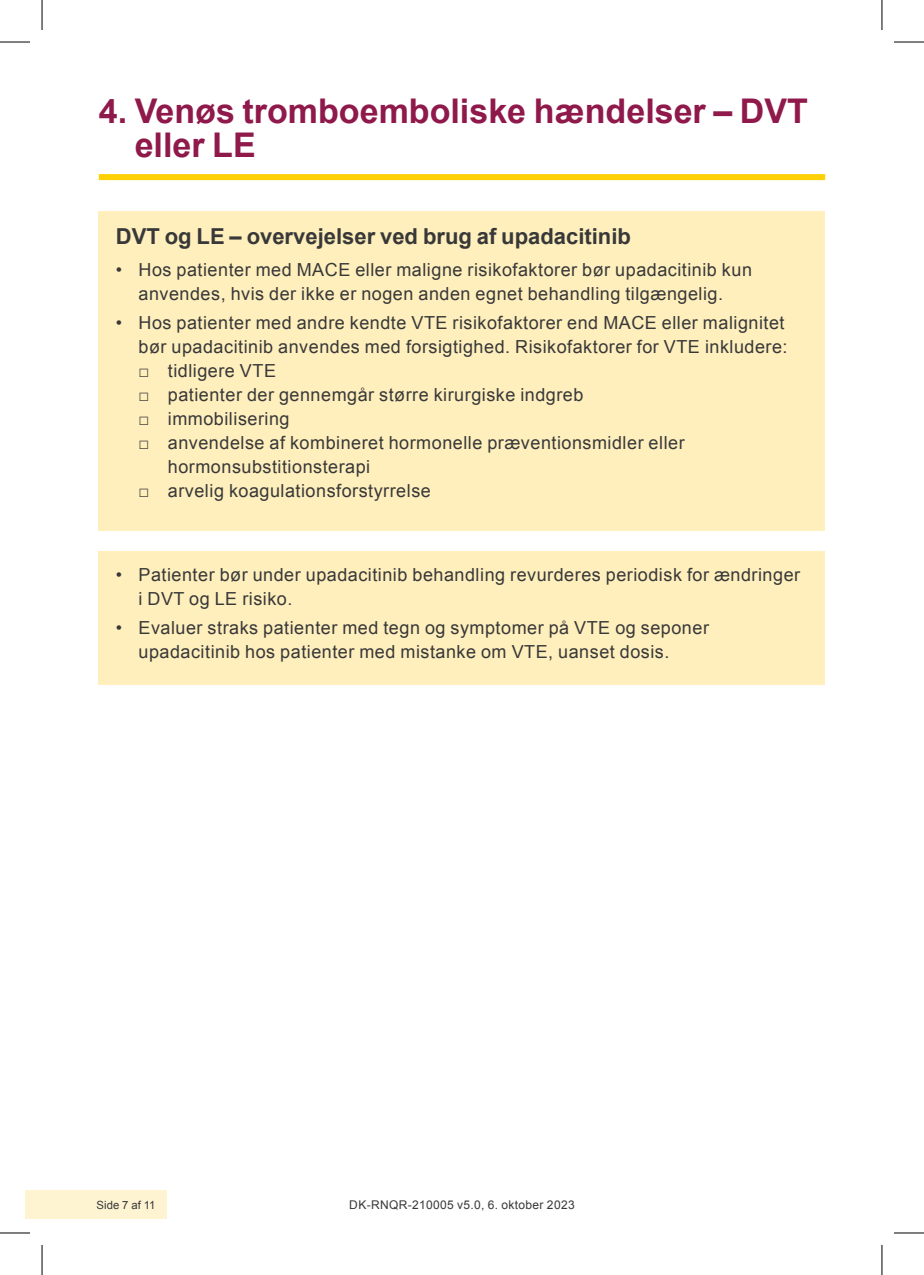
<style>
.page{position:relative;width:924px;height:1275px;background:#fff}
.page>*{position:absolute;margin:0;border:0;box-sizing:border-box;transform-origin:0 0}
.t1{font:700 34px/34px "Arial";color:#8f194a}
.t2{font:700 22px "Arial";color:#383839}
.t3{font:18px/24px "Arial";letter-spacing:.03em;color:#383839}
.t4{font:12px "Arial";letter-spacing:.03em;color:#383839}
.t5{font:11.4px "Arial";letter-spacing:.005em;color:#383839}
</style>
<div class="page">
<div style="left:25px;top:1190px;width:142px;height:28px;background:#fef4d2"></div>
<div style="left:99px;top:174px;width:725px;height:6px;background:#fed006"></div>
<div style="left:99px;top:211px;width:725px;height:319px;background:#feefbc"></div>
<div style="left:99px;top:551px;width:725px;height:133px;background:#feefbc"></div>
<hr style="left:0;top:42px;width:30px;height:1px;background:#000">
<hr style="left:893px;top:42px;width:30px;height:1px;background:#000">
<hr style="left:0;top:1232px;width:30px;height:1px;background:#000">
<hr style="left:893px;top:1232px;width:30px;height:1px;background:#000">
<hr style="left:42px;top:0;width:1px;height:30px;background:#000">
<hr style="left:42px;top:1245px;width:1px;height:30px;background:#000">
<hr style="left:881px;top:0;width:1px;height:30px;background:#000">
<hr style="left:881px;top:1245px;width:1px;height:30px;background:#000">
<h1 class="t1" style="left:135px;top:95px;width:674px;text-indent:-36px">4. Venøs tromboemboliske hændelser – DVT eller LE</h1>
<p class="t2" style="left:116px;top:221px;width:516px">DVT og LE – overvejelser ved brug af upadacitinib</p>
<p class="t3" style="left:116px;top:257px;width:637px;text-align:center">• Hos patienter med MACE eller maligne risikofaktorer bør upadacitinib kun anvendes, hvis der ikke er nogen anden egnet behandling tilgængelig.</p>
<p class="t3" style="left:116px;top:311px;width:673px;text-align:right">• Hos patienter med andre kendte VTE risikofaktorer end MACE eller malignitet bør upadacitinib anvendes med forsigtighed. Risikofaktorer for VTE inkludere:</p>
<p class="t3" style="left:138px;top:359px;width:139px">□ tidligere VTE</p>
<p class="t3" style="left:138px;top:383px;width:446px">□ patienter der gennemgår større kirurgiske indgreb</p>
<p class="t3" style="left:138px;top:407px;width:152px">□ immobilisering</p>
<p class="t3" style="left:168px;top:431px;width:518px;text-indent:-29px">□ anvendelse af kombineret hormonelle præventionsmidler eller hormonsubstitionsterapi</p>
<p class="t3" style="left:138px;top:479px;width:293px">□ arvelig koagulationsforstyrrelse</p>
<p class="t3" style="left:138px;top:562px;width:663px;text-indent:-23px">• Patienter bør under upadacitinib behandling revurderes periodisk for ændringer i DVT og LE risiko.</p>
<p class="t3" style="left:138px;top:616px;width:571px;text-indent:-23px">• Evaluer straks patienter med tegn og symptomer på VTE og seponer upadacitinib hos patienter med mistanke om VTE, uanset dosis.</p>
<p class="t5" style="left:96px;top:1197px;width:61px">Side 7 af 11</p>
<p class="t4" style="left:349px;top:1196px;width:227px">DK-RNQR-210005 v5.0, 6. oktober 2023</p>
</div>
